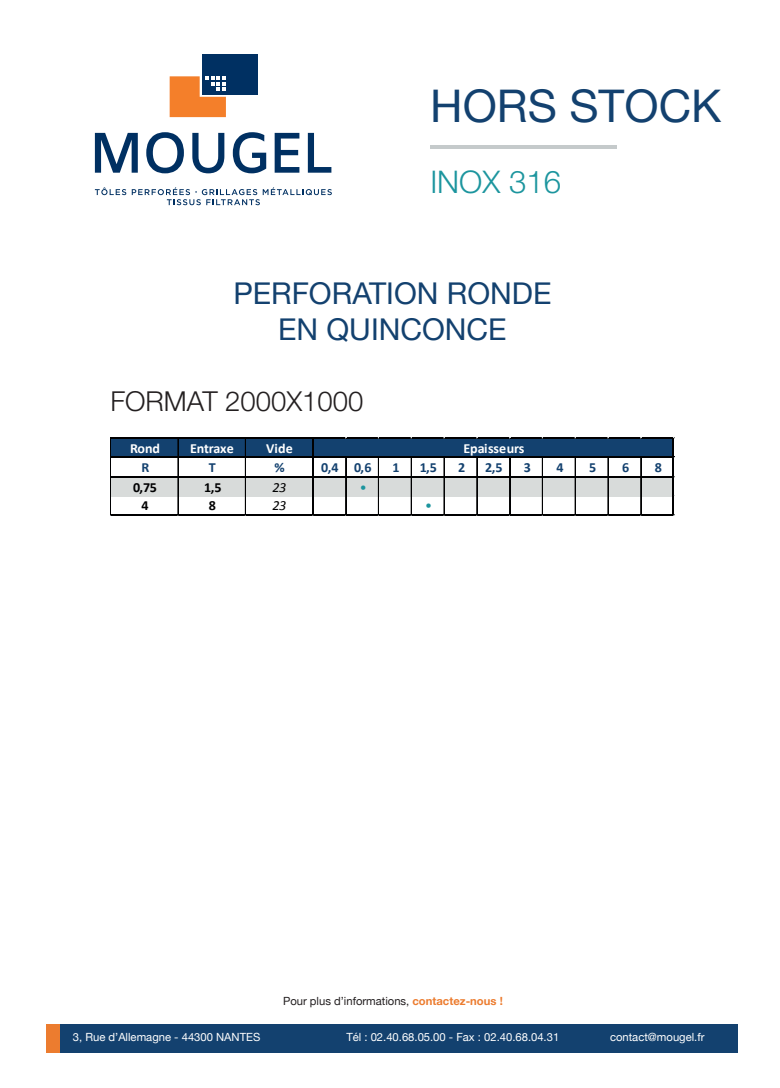
<style>
.page{position:relative;width:780px;height:1088px;background:#fff}
.page>*{position:absolute;margin:0;border:0;box-sizing:border-box;transform-origin:0 0}
.t1{font:45px "Helvetica Neue";color:#13416f}
.t2{font:300 31.25px "Helvetica Neue";color:#1c959e}
.t3{font:30px/36px "Helvetica Neue";color:#13416f;text-align:center}
.t4{font:300 27.5px "Helvetica Neue";color:#231f20}
.t5{font:700 13.88px "Calibri";letter-spacing:-.005em;color:#fff}
.t6{font:700 13.88px "Calibri";color:#13416f}
.t7{font:700 13.88px "Calibri";color:#000001}
.t8{font:italic 13.88px "Calibri";color:#000001}
.t9{font:13.88px "Calibri";color:#1c959e}
.t10{font:11.25px "Helvetica Neue";color:#fff}
.t11{font:11.25px "Helvetica Neue";color:#231f20}
.s1{font-weight:700;color:#ec7c2f}
</style>
<div class="page">
<div style="left:202px;top:54px;width:55px;height:40px;background:#003062"></div>
<svg style="left:170px;top:76px;width:56px;height:41px"></svg>
<svg style="left:95px;top:133px;width:43px;height:40px"></svg>
<svg style="left:146px;top:132px;width:38px;height:41px"></svg>
<svg style="left:192px;top:133px;width:32px;height:40px"></svg>
<svg style="left:233px;top:132px;width:33px;height:41px"></svg>
<svg style="left:274px;top:133px;width:25px;height:40px"></svg>
<svg style="left:308px;top:133px;width:23px;height:40px"></svg>
<svg style="left:95px;top:187px;width:31px;height:8px"></svg>
<svg style="left:132px;top:187px;width:200px;height:18px"></svg>
<hr style="left:430px;top:145px;width:186px;height:3px;background:#c5cacb">
<div style="left:60px;top:1024px;width:678px;height:29px;background:#13416f"></div>
<div style="left:47px;top:1024px;width:13px;height:29px;background:#ec7c2f"></div>
<div style="left:111px;top:439px;width:563px;height:19px;background:#13416f"></div>
<div style="left:111px;top:477px;width:563px;height:19px;background:#d8dbda"></div>
<hr style="left:111px;top:438px;width:563px;height:1px;background:#000001">
<hr style="left:111px;top:456px;width:563px;height:2px;background:#000001">
<svg style="left:178px;top:439px;width:1px;height:37px"></svg>
<svg style="left:245px;top:439px;width:1px;height:37px"></svg>
<svg style="left:345px;top:458px;width:1px;height:18px"></svg>
<svg style="left:378px;top:458px;width:1px;height:18px"></svg>
<svg style="left:411px;top:458px;width:1px;height:18px"></svg>
<svg style="left:443px;top:458px;width:2px;height:18px"></svg>
<svg style="left:476px;top:458px;width:1px;height:18px"></svg>
<svg style="left:509px;top:458px;width:1px;height:18px"></svg>
<svg style="left:542px;top:458px;width:1px;height:18px"></svg>
<svg style="left:575px;top:458px;width:1px;height:18px"></svg>
<svg style="left:607px;top:458px;width:2px;height:18px"></svg>
<svg style="left:640px;top:458px;width:1px;height:18px"></svg>
<hr style="left:111px;top:476px;width:563px;height:2px;background:#000001">
<hr style="left:110px;top:438px;width:1px;height:78px;background:#000001">
<hr style="left:178px;top:478px;width:1px;height:36px;background:#000001">
<hr style="left:245px;top:478px;width:1px;height:36px;background:#000001">
<hr style="left:312px;top:439px;width:2px;height:77px;background:#000001">
<hr style="left:345px;top:478px;width:1px;height:36px;background:#000001">
<hr style="left:378px;top:478px;width:1px;height:36px;background:#000001">
<hr style="left:411px;top:478px;width:1px;height:36px;background:#000001">
<hr style="left:443px;top:478px;width:1px;height:36px;background:#000001">
<hr style="left:444px;top:478px;width:1px;height:36px;background:#000001">
<hr style="left:476px;top:478px;width:1px;height:36px;background:#000001">
<hr style="left:509px;top:478px;width:1px;height:36px;background:#000001">
<hr style="left:542px;top:478px;width:1px;height:36px;background:#000001">
<hr style="left:575px;top:478px;width:1px;height:36px;background:#000001">
<hr style="left:607px;top:478px;width:1px;height:36px;background:#000001">
<hr style="left:608px;top:478px;width:1px;height:36px;background:#000001">
<hr style="left:640px;top:478px;width:1px;height:36px;background:#000001">
<hr style="left:111px;top:514px;width:563px;height:2px;background:#000001">
<hr style="left:672px;top:439px;width:2px;height:77px;background:#000001">
<h1 class="t1" style="left:430px;top:79px;width:292px">HORS STOCK</h1>
<h2 class="t2" style="left:430px;top:157px;width:132px">INOX 316</h2>
<h3 class="t3" style="left:233px;top:275px;width:319px">PERFORATION RONDE<br>EN QUINCONCE</h3>
<h3 class="t4" style="left:110px;top:379px;width:254px">FORMAT 2000X1000</h3>
<p class="t5" style="left:130px;top:439px;width:32px">Rond</p>
<p class="t5" style="left:190px;top:439px;width:45px">Entraxe</p>
<p class="t5" style="left:266px;top:439px;width:28px">Vide</p>
<p class="t6" style="left:141px;top:459px;width:9px">R</p>
<p class="t6" style="left:209px;top:459px;width:8px">T</p>
<p class="t6" style="left:274px;top:459px;width:12px">%</p>
<p class="t6" style="left:321px;top:459px;width:52px">0,4 0,6</p>
<p class="t6" style="left:392px;top:459px;width:9px">1</p>
<p class="t6" style="left:419px;top:459px;width:19px">1,5</p>
<p class="t6" style="left:458px;top:459px;width:9px">2</p>
<p class="t6" style="left:485px;top:459px;width:19px">2,5</p>
<p class="t6" style="left:523px;top:459px;width:9px">3</p>
<p class="t6" style="left:556px;top:459px;width:9px">4</p>
<p class="t6" style="left:589px;top:459px;width:9px">5</p>
<p class="t6" style="left:622px;top:459px;width:9px">6</p>
<p class="t6" style="left:654px;top:459px;width:9px">8</p>
<p class="t7" style="left:133px;top:478px;width:25px">0,75</p>
<p class="t7" style="left:204px;top:478px;width:19px">1,5</p>
<p class="t8" style="left:272px;top:478px;width:15px">23</p>
<p class="t9" style="left:360px;top:478px;width:8px">•</p>
<p class="t7" style="left:141px;top:497px;width:9px">4</p>
<p class="t7" style="left:209px;top:497px;width:9px">8</p>
<p class="t8" style="left:272px;top:496px;width:15px">23</p>
<p class="t9" style="left:425px;top:497px;width:8px">•</p>
<p class="t5" style="left:463px;top:439px;width:62px">Epaisseurs</p>
<p class="t11" style="left:283px;top:994px;width:221px">Pour plus d’informations, <span class="s1">contactez-nous !</span></p>
<p class="t10" style="left:73px;top:1030px;width:189px">3, Rue d’Allemagne - 44300 NANTES</p>
<p class="t10" style="left:346px;top:1030px;width:214px">Tél : 02.40.68.05.00 - Fax : 02.40.68.04.31</p>
<p class="t10" style="left:610px;top:1030px;width:96px">contact@mougel.fr</p>
</div>
